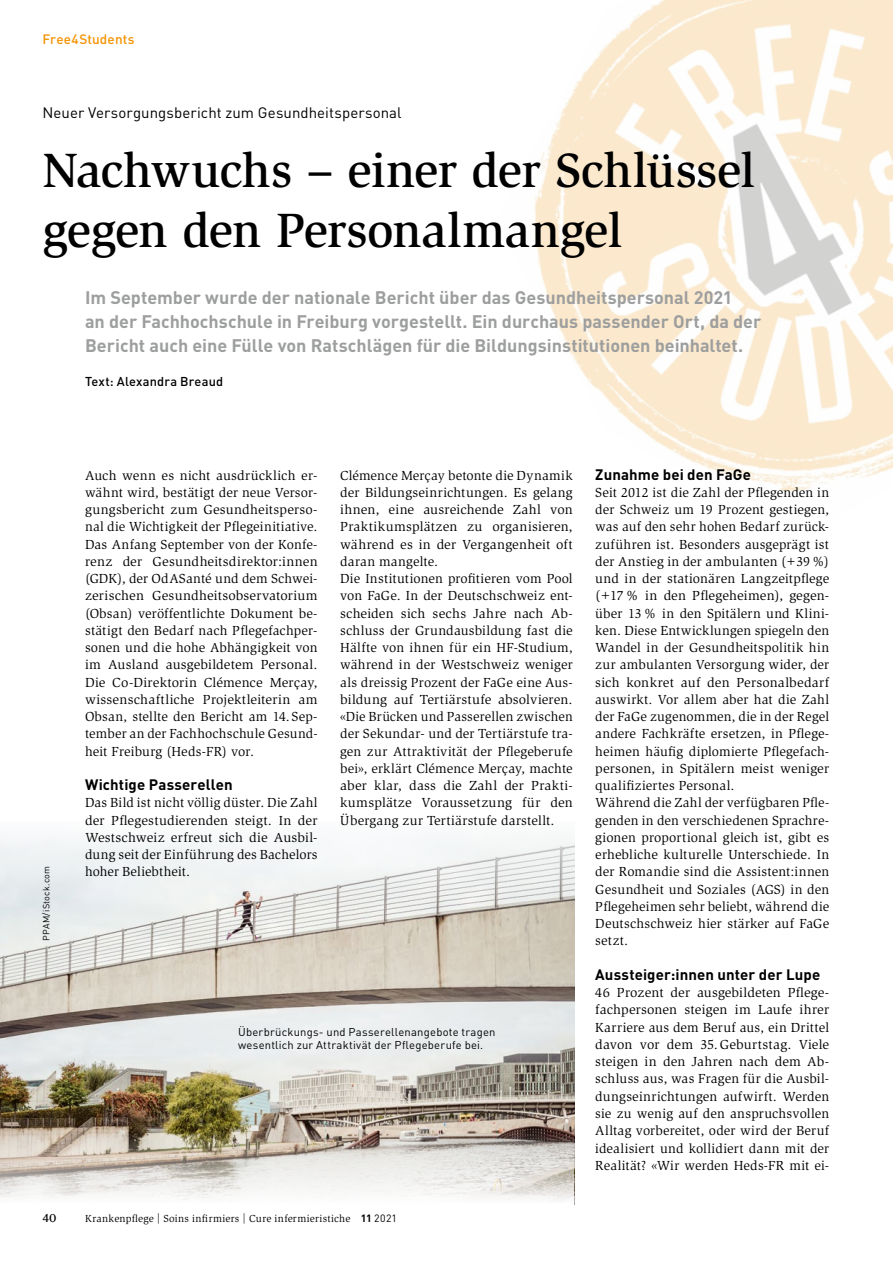
<style>
.page{position:relative;width:893px;height:1263px;background:#fff}
.page>*{position:absolute;margin:0;border:0;box-sizing:border-box;transform-origin:0 0}
.t1{font:500 49.5px/60px "Slimbach Std";letter-spacing:-.015em;color:#000}
.t2{font:700 18px/24px "DIN Pro";color:#9d9e9e}
.t3{font:700 15px "DIN Pro";letter-spacing:.005em;color:#000}
.t4{font:15px "DIN Pro";letter-spacing:.005em;color:#000}
.t5{font:13.5px/17.2px "Slimbach Std";letter-spacing:.015em;color:#000;text-align:justify}
.t6{font:500 13.5px "DIN Pro";letter-spacing:.01em;color:#f59300}
.t7{font:500 12.75px "DIN Pro";letter-spacing:.015em;color:#000}
.t8{font:700 12px "Esta Pro";color:#000}
.t9{font:11.25px/13.5px "DIN Pro";letter-spacing:.02em;color:#000}
.t10{font:10.5px "Slimbach Std";letter-spacing:.025em;color:#000}
.t11{font:9px "DIN Pro";letter-spacing:.025em;color:#000}
.s1{font-family:"DIN Pro";font-weight:700}
.s2{font-family:"DIN Pro"}
</style>
<div class="page">
<img style="left:0;top:838px;width:574px;height:290px">
<svg style="left:0;top:1128px;width:574px;height:72px"></svg>
<img style="left:534px;top:0;width:359px;height:492px">
<p class="t6" style="left:43px;top:30px;width:94px">Free4Students</p>
<p class="t4" style="left:43px;top:103px;width:361px">Neuer Versorgungsbericht zum Gesundheitspersonal</p>
<h1 class="t1" style="left:43px;top:140px;width:714px">Nachwuchs – einer der Schlüssel gegen den Personalmangel</h1>
<p class="t11" style="left:40px;top:941px;width:77px;rotate:-90deg">PPAM/iStock.com</p>
<p class="t2" style="left:85px;top:284px;width:678px">Im September wurde der nationale Bericht über das Gesundheitspersonal 2021<br>an der Fachhochschule in Freiburg vorgestellt. Ein durchaus passender Ort, da der<br>Bericht auch eine Fülle von Ratschlägen für die Bildungsinstitutionen beinhaltet.</p>
<p class="t7" style="left:85px;top:373px;width:140px">Text: Alexandra Breaud</p>
<p class="t5" style="left:340px;top:467px;width:234px;text-align:left">Clémence Merçay betonte die Dynamik der Bildungseinrichtungen. Es gelang ihnen, eine ausreichende Zahl von Praktikumsplätzen zu organisieren, während es in der Vergangenheit oft daran mangelte.<br>Die Institutionen profitieren vom Pool von FaGe. In der Deutschschweiz ent&shy;scheiden sich sechs Jahre nach Ab&shy;schluss der Grundausbildung fast die Hälfte von ihnen für ein HF-Studium, während in der Westschweiz weniger als dreissig Prozent der FaGe eine Aus&shy;bildung auf Tertiärstufe absolvieren. «Die Brücken und Passerellen zwischen der Sekundar- und der Tertiärstufe tra&shy;gen zur Attraktivität der Pflegeberufe bei», erklärt Clémence Merçay, machte aber klar, dass die Zahl der Prakti&shy;kumsplätze Voraussetzung für den Übergang zur Tertiärstufe darstellt.</p>
<p class="t3" style="left:595px;top:464px;width:157px">Zunahme bei den FaGe</p>
<p class="t5" style="left:85px;top:467px;width:234px">Auch wenn es nicht ausdrücklich er&shy;wähnt wird, bestätigt der neue Versor&shy;gungsbericht zum Gesundheitsperso&shy;nal die Wichtigkeit der Pflegeinitiative.<br>Das Anfang September von der Konfe&shy;renz der Gesundheitsdirektor:innen (GDK), der OdASanté und dem Schwei&shy;zerischen Gesundheitsobservatorium (Obsan) veröffentlichte Dokument be&shy;stätigt den Bedarf nach Pflegefachper&shy;sonen und die hohe Abhängigkeit von im Ausland ausgebildetem Personal.<br>Die Co-Direktorin Clémence Merçay, wissenschaftliche Projektleiterin am Obsan, stellte den Bericht am 14.Sep&shy;tember an der Fachhochschule Gesund&shy;heit Freiburg (Heds-FR) vor.</p>
<p class="t3" style="left:85px;top:774px;width:149px">Wichtige Passerellen</p>
<p class="t5" style="left:85px;top:794px;width:234px">Das Bild ist nicht völlig düster. Die Zahl der Pflegestudierenden steigt. In der Westschweiz erfreut sich die Ausbil&shy;dung seit der Einführung des Bachelors hoher Beliebtheit.</p>
<p class="t5" style="left:595px;top:484px;width:235px;text-align:left">Seit 2012 ist die Zahl der Pflegenden in der Schweiz um 19 Prozent gestiegen, was auf den sehr hohen Bedarf zurück&shy;zuführen ist. Besonders ausgeprägt ist der Anstieg in der ambulanten (+39%) und in der stationären Langzeitpflege (+17% in den Pflegeheimen), gegen&shy;über 13% in den Spitälern und Klini&shy;ken. Diese Entwicklungen spiegeln den Wandel in der Gesundheitspolitik hin zur ambulanten Versorgung wider, der sich konkret auf den Personalbedarf auswirkt. Vor allem aber hat die Zahl der FaGe zugenommen, die in der Regel andere Fachkräfte ersetzen, in Pflege&shy;heimen häufig diplomierte Pflegefach&shy;personen, in Spitälern meist weniger qualifiziertes Personal.<br>Während die Zahl der verfügbaren Pfle&shy;genden in den verschiedenen Sprachre&shy;gionen proportional gleich ist, gibt es erhebliche kulturelle Unterschiede. In der Romandie sind die Assistent:innen Gesundheit und Soziales (AGS) in den Pflegeheimen sehr beliebt, während die Deutschschweiz hier stärker auf FaGe setzt.</p>
<p class="t3" style="left:595px;top:964px;width:227px">Aussteiger:innen unter der Lupe</p>
<p class="t5" style="left:595px;top:984px;width:235px">46 Prozent der ausgebildeten Pflege&shy;fachpersonen steigen im Laufe ihrer Karriere aus dem Beruf aus, ein Drittel davon vor dem 35.Geburtstag. Viele steigen in den Jahren nach dem Ab&shy;schluss aus, was Fragen für die Ausbil&shy;dungseinrichtungen aufwirft. Werden sie zu wenig auf den anspruchsvollen Alltag vorbereitet, oder wird der Beruf idealisiert und kollidiert dann mit der Realität? «Wir werden Heds-FR mit ei-</p>
<p class="t9" style="left:238px;top:1024px;width:259px">Überbrückungs- und Passerellenangebote tragen wesentlich zur Attraktivät der Pflegeberufe bei.</p>
<p class="t8" style="left:43px;top:1209px;width:16px">40</p>
<p class="t10" style="left:85px;top:1212px;width:314px">Krankenpflege | Soins infirmiers | Cure infermieristiche <span class="s1">11</span> <span class="s2">2021</span></p>
</div>
